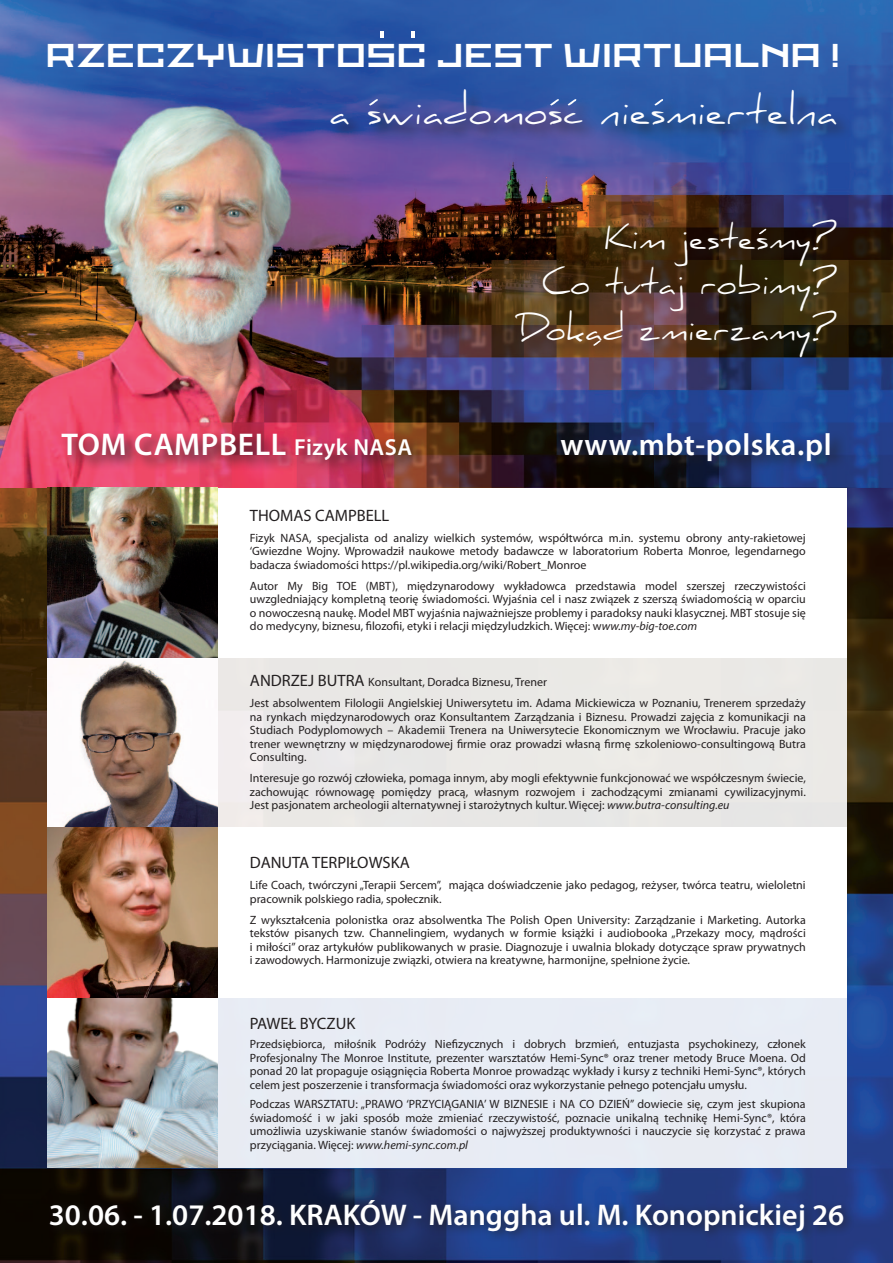
<style>
.page{position:relative;width:893px;height:1263px;background:#fff}
.page>*{position:absolute;margin:0;border:0;box-sizing:border-box;transform-origin:0 0}
.t1{font:38.55px "Daniel";letter-spacing:.02em;color:#fff}
.t2{font:33px/45.8px "Daniel";letter-spacing:.02em;color:#fff;text-align:right}
.t3{font:33px "Proto Sans 36";color:#fff}
.t4{font:600 31.5px "Myriad Pro";letter-spacing:.02em;color:#fff}
.t5{font:600 30.75px "Myriad Pro";letter-spacing:.02em;color:#fff}
.t6{font:600 30px "Myriad Pro";color:#fff}
.t7{font:16.5px "Myriad Pro";color:#231f20}
.t8{font:12px/13.5px "Myriad Pro";color:#231f20;text-align:justify}
.s1{font-size:23.25px}
.s2{font-style:italic}
.s3{font-size:16.5px}
</style>
<div class="page">
<img style="left:0;top:0;width:893px;height:1263px">
<div style="left:216px;top:487px;width:631px;height:171px;background:#fff"></div>
<div style="left:216px;top:658px;width:631px;height:170px;background:#eae9e6"></div>
<div style="left:216px;top:998px;width:631px;height:170px;background:#e8ecf4"></div>
<div style="left:216px;top:828px;width:631px;height:170px;background:#fff"></div>
<img style="left:47px;top:488px;width:170px;height:510px">
<div style="left:58px;top:429px;width:788px;height:48px;background:#231f20;opacity:.75"></div>
<div style="left:512px;top:216px;width:341px;height:158px;background:#231f20;opacity:.75"></div>
<div style="left:756px;top:226px;width:25px;height:23px;background:#231f20;opacity:.75"></div>
<svg style="left:759px;top:229px;width:7px;height:5px"></svg>
<div style="left:590px;top:337px;width:25px;height:24px;background:#231f20;opacity:.75"></div>
<svg style="left:593px;top:340px;width:8px;height:6px"></svg>
<svg style="left:380px;top:31px;width:4px;height:7px"></svg>
<svg style="left:411px;top:31px;width:4px;height:7px"></svg>
<div style="left:327px;top:86px;width:525px;height:55px;background:#231f20;opacity:.75"></div>
<div style="left:564px;top:96px;width:27px;height:25px;background:#231f20;opacity:.75"></div>
<svg style="left:573px;top:99px;width:3px;height:6px"></svg>
<div style="left:547px;top:96px;width:26px;height:25px;background:#231f20;opacity:.75"></div>
<svg style="left:550px;top:99px;width:9px;height:6px"></svg>
<div style="left:651px;top:96px;width:27px;height:25px;background:#231f20;opacity:.75"></div>
<svg style="left:654px;top:99px;width:9px;height:6px"></svg>
<div style="left:366px;top:96px;width:26px;height:25px;background:#231f20;opacity:.75"></div>
<svg style="left:369px;top:99px;width:9px;height:6px"></svg>
<div style="left:43px;top:1194px;width:810px;height:48px;background:#231f20;opacity:.75"></div>
<img style="left:47px;top:998px;width:170px;height:170px">
<h2 class="t3" style="left:46px;top:35px;width:796px">RZECZYWISTOSC JEST WIRTUALNA !</h2>
<h1 class="t1" style="left:330px;top:88px;width:508px">a swiadomosc niesmiertelna</h1>
<h2 class="t2" style="left:518px;top:214px;width:321px">Kim jestesmy?<br>Co tutaj robimy?<br>Dokad zmierzamy?</h2>
<h3 class="t4" style="left:61px;top:424px;width:352px">TOM CAMPBELL <span class="s1">Fizyk NASA</span></h3>
<h3 class="t5" style="left:560px;top:425px;width:273px">www.mbt-polska.pl</h3>
<h3 class="t7" style="left:250px;top:505px;width:141px">THOMAS CAMPBELL</h3>
<p class="t8" style="left:250px;top:531px;width:557px">Fizyk NASA, specjalista od analizy wielkich systemów, współtwórca m.in. systemu obrony anty-rakietowej ‘Gwiezdne Wojny. Wprowadził naukowe metody badawcze w laboratorium Roberta Monroe, legendarnego badacza świadomości https://pl.wikipedia.org/wiki/Robert_Monroe</p>
<p class="t8" style="left:250px;top:579px;width:557px">Autor My Big TOE (MBT), międzynarodowy wykładowca przedstawia model szerszej rzeczywistości uwzgledniający kompletną teorię świadomości. Wyjaśnia cel i nasz związek z szerszą świadomością w oparciu o nowoczesną naukę. Model MBT wyjaśnia najważniejsze problemy i paradoksy nauki klasycznej. MBT stosuje się do medycyny, biznesu, filozofii, etyki i relacji międzyludzkich. Więcej: w<span class="s2">ww.my-big-toe.com</span></p>
<p class="t8" style="left:250px;top:672px;width:557px;line-height:21px"><span class="s3">ANDRZEJ BUTRA</span> Konsultant, Doradca Biznesu, Trener<br>Jest absolwentem Filologii Angielskiej Uniwersytetu im. Adama Mickiewicza w Poznaniu, Trenerem sprzedaży</p>
<p class="t8" style="left:250px;top:710px;width:557px">na rynkach międzynarodowych oraz Konsultantem Zarządzania i Biznesu. Prowadzi zajęcia z komunikacji na Studiach Podyplomowych – Akademii Trenera na Uniwersytecie Ekonomicznym we Wrocławiu. Pracuje jako trener wewnętrzny w międzynarodowej firmie oraz prowadzi własną firmę szkoleniowo-consultingową Butra Consulting.</p>
<p class="t8" style="left:250px;top:771px;width:557px">Interesuje go rozwój człowieka, pomaga innym, aby mogli efektywnie funkcjonować we współczesnym świecie, zachowując równowagę pomiędzy pracą, własnym rozwojem i zachodzącymi zmianami cywilizacyjnymi.<br>Jest pasjonatem archeologii alternatywnej i starożytnych kultur. Więcej: <span class="s2">www.butra-consulting.eu</span></p>
<h3 class="t7" style="left:250px;top:852px;width:162px">DANUTA TERPIŁOWSKA</h3>
<p class="t8" style="left:250px;top:878px;width:557px">Life Coach, twórczyni „Terapii Sercem”, mająca doświadczenie jako pedagog, reżyser, twórca teatru, wieloletni pracownik polskiego radia, społecznik.</p>
<p class="t8" style="left:250px;top:913px;width:557px">Z wykształcenia polonistka oraz absolwentka The Polish Open University: Zarządzanie i Marketing. Autorka tekstów pisanych tzw. Channelingiem, wydanych w formie książki i audiobooka „Przekazy mocy, mądrości i miłości” oraz artykułów publikowanych w prasie. Diagnozuje i uwalnia blokady dotyczące spraw prywatnych i zawodowych. Harmonizuje związki, otwiera na kreatywne, harmonijne, spełnione życie.</p>
<h3 class="t7" style="left:250px;top:1013px;width:107px">PAWEŁ BYCZUK</h3>
<p class="t8" style="left:250px;top:1037px;width:557px">Przedsiębiorca, miłośnik Podróży Niefizycznych i dobrych brzmień, entuzjasta psychokinezy, członek Profesjonalny The Monroe Institute, prezenter warsztatów Hemi-Sync® oraz trener metody Bruce Moena. Od ponad 20 lat propaguje osiągnięcia Roberta Monroe prowadząc wykłady i kursy z techniki Hemi-Sync®, których celem jest poszerzenie i transformacja świadomości oraz wykorzystanie pełnego potencjału umysłu.</p>
<p class="t8" style="left:250px;top:1097px;width:557px">Podczas WARSZTATU: „PRAWO ‘PRZYCIĄGANIA’ W BIZNESIE i NA CO DZIEŃ” dowiecie się, czym jest skupiona świadomość i w jaki sposób może zmieniać rzeczywistość, poznacie unikalną technikę Hemi-Sync®, która umożliwia uzyskiwanie stanów świadomości o najwyższej produktywności i nauczycie się korzystać z prawa przyciągania. Więcej: <span class="s2">www.hemi-sync.com.pl</span></p>
<h3 class="t6" style="left:49px;top:1195px;width:797px">30.06. - 1.07.2018. KRAKÓW - Manggha ul. M. Konopnickiej 26</h3>
</div>
